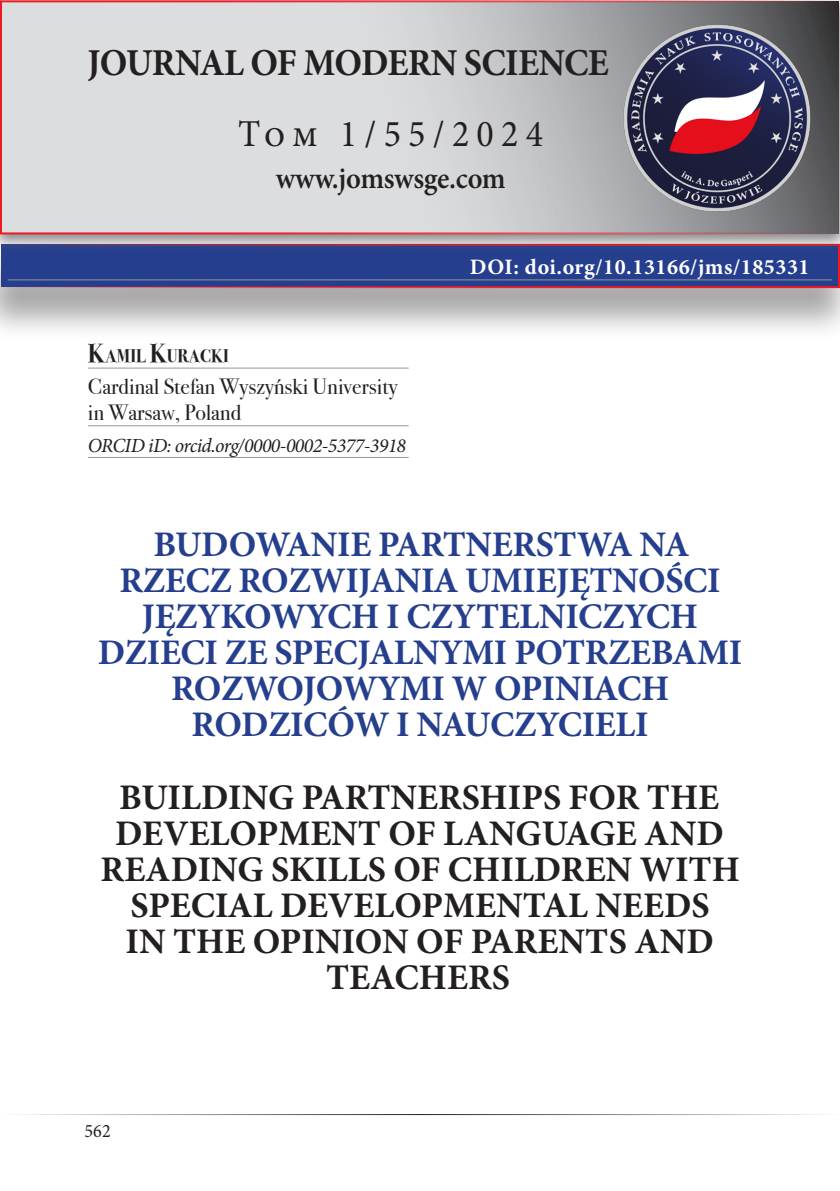
<style>
.page{position:relative;width:840px;height:1191px;background:#fff}
.page>*{position:absolute;margin:0;border:0;box-sizing:border-box;transform-origin:0 0}
.JoMS_-_Baner{font:700 38px "Minion Pro";letter-spacing:-.02em;color:#231f20;scale:.95 1}
.JoMS_-_Baner-2{font:38px "Minion Pro";letter-spacing:.2em;color:#231f20;scale:.95 1}
.Tytuł_-ARTICLE_-_PIERWSZY{font:700 36px/36px "Minion Pro";letter-spacing:-.01em;color:#253f8e;text-align:center}
.Tytuł_-ARTICLE_-_DRUGI{font:700 36px/36px "Minion Pro";color:#231f20;text-align:center}
.JoMS_-_Baner-3{font:600 30px "Minion Pro";color:#231f20;scale:.95 1}
.Ramka_autorska_-_afiliacja{font:22px/26px "Bodoni Svty Two ITCTT";color:#231f20}
.Ramka_-_DOI{font:700 22px "Minion Pro";letter-spacing:.025em;color:#fff}
.Ramka_autorska_-_ORCID{font:italic 20px "Minion Pro";letter-spacing:-.03em;color:#231f20}
.t1{font:19px "Minion Pro";color:#231f20;scale:.95 1}
.Ramka_autorska_-_autor{font:700 18.2px "Bodoni Svty Two ITCTT";color:#231f20;scale:.95 1}
.s1{font-size:26px}
</style>
<div class="page">
<hr style="left:0;top:1114px;width:839px;height:1px;background:#231f20">
<div style="left:0;top:247px;width:839px;height:94px;background:#231f20;opacity:.39"></div>
<div style="left:1px;top:245px;width:837px;height:42px;background:#253f8e"></div>
<hr style="left:8px;top:279px;width:823px;height:1px;background:#939598">
<div style="left:0;top:244px;width:839px;height:44px;border:2px solid #ee1821"></div>
<div style="left:0;top:0;width:839px;height:252px;background:#636366;opacity:.75"></div>
<svg style="left:3px;top:3px;width:833px;height:228px;background:#cacbce"></svg>
<div style="left:0;top:0;width:839px;height:234px;border:2px solid #ee1821"></div>
<img style="left:620px;top:22px;width:193px;height:193px">
<hr style="left:88px;top:368px;width:320px;height:1px;background:#939598">
<hr style="left:88px;top:425px;width:320px;height:1px;background:#939598">
<hr style="left:88px;top:457px;width:320px;height:1px;background:#939598">
<p class="JoMS_-_Baner" style="left:88px;top:36px;width:549px">JOURNAL OF MODERN SCIENCE</p>
<p class="JoMS_-_Baner-2" style="left:238px;top:108px;width:322px">Tom 1/55/2024</p>
<p class="JoMS_-_Baner-3" style="left:275px;top:157px;width:243px">www.jomswsge.com</p>
<p class="Ramka_autorska_-_autor" style="left:88px;top:341px;width:150px"><span class="s1">K</span>AMIL <span class="s1">K</span>URACKI</p>
<p class="Ramka_autorska_-_afiliacja" style="left:88px;top:371px;width:311px">Cardinal Stefan Wyszyński University in Warsaw, Poland</p>
<p class="Ramka_autorska_-_ORCID" style="left:88px;top:431px;width:319px">ORCID iD: orcid.org/0000-0002-5377-3918</p>
<p class="Ramka_-_DOI" style="left:469px;top:251px;width:341px">DOI: doi.org/10.13166/jms/185331</p>
<p class="Tytuł_-ARTICLE_-_PIERWSZY" style="left:98px;top:526px;width:645px">BUDOWANIE PARTNERSTWA NA<br>RZECZ ROZWIJANIA UMIEJĘTNOŚCI<br>JĘZYKOWYCH I CZYTELNICZYCH<br>DZIECI ZE SPECJALNYMI POTRZEBAMI<br>ROZWOJOWYMI W OPINIACH<br>RODZICÓW I NAUCZYCIELI</p>
<p class="Tytuł_-ARTICLE_-_DRUGI" style="left:100px;top:778px;width:640px">BUILDING PARTNERSHIPS FOR THE<br>DEVELOPMENT OF LANGUAGE AND<br>READING SKILLS OF CHILDREN WITH<br>SPECIAL DEVELOPMENTAL NEEDS<br>IN THE OPINION OF PARENTS AND<br>TEACHERS</p>
<p class="t1" style="left:85px;top:1118px;width:29px">562</p>
</div>
